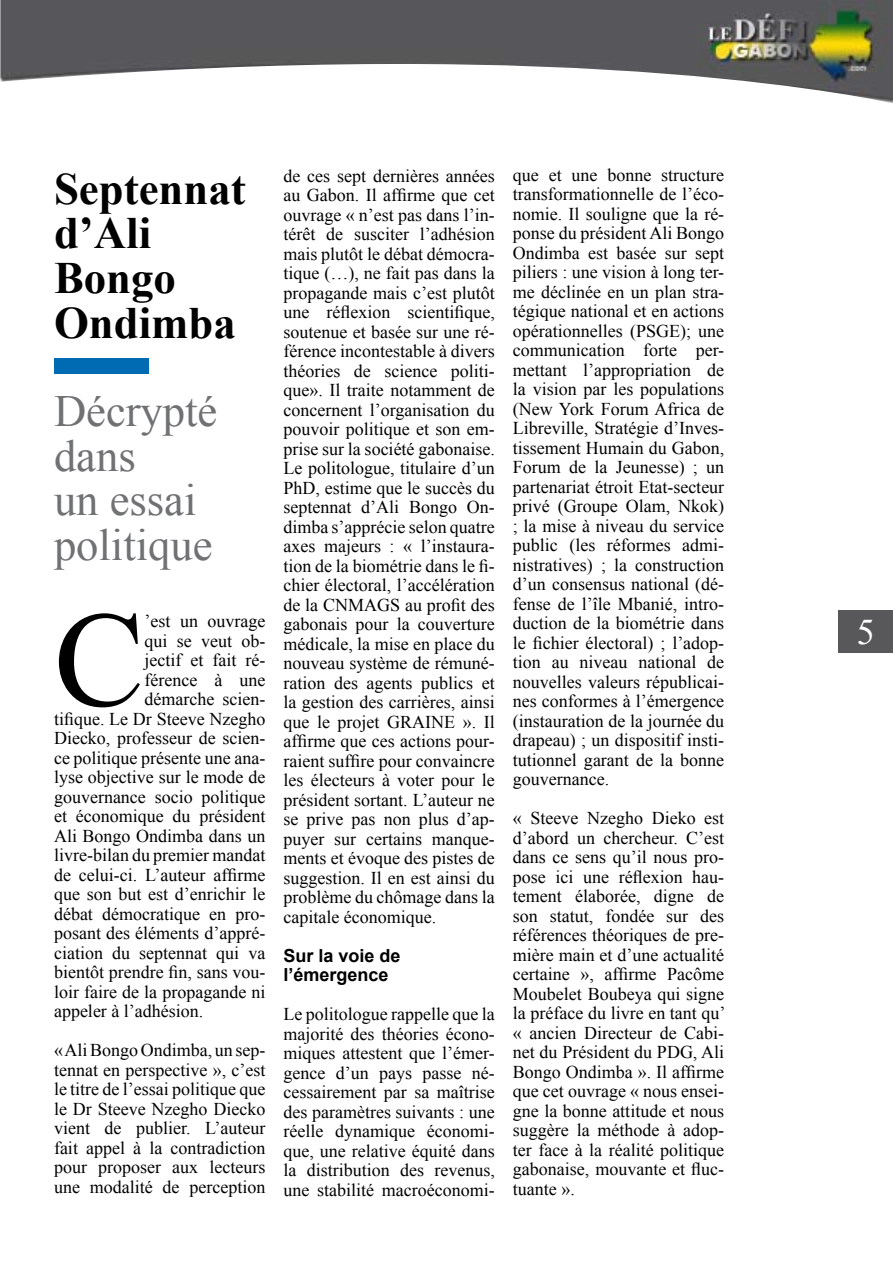
<style>
.page{position:relative;width:893px;height:1263px;background:#fff}
.page>*{position:absolute;margin:0;border:0;box-sizing:border-box;transform-origin:0 0}
.t1{font:135.75px "Times New Roman";color:#000}
.t2{font:700 44.85px/44.8px "Times New Roman";color:#000}
.t3{font:44.55px/44.5px "Times New Roman";color:#707173}
.t4{font:36px "Times New Roman";color:#fff}
.t5{font:18px/19.5px "Times New Roman";color:#000;text-align:justify}
.t6{font:700 18px/19.5px "Arial";color:#000}
</style>
<div class="page">
<div style="left:839px;top:610px;width:54px;height:43px;background:#58585a"></div>
<img style="left:0;top:0;width:893px;height:103px">
<div style="left:54px;top:358px;width:95px;height:15px;background:#006ab2"></div>
<h2 class="t2" style="left:54px;top:165px;width:193px">Septennat d’Ali<br>Bongo<br>Ondimba</h2>
<h3 class="t3" style="left:54px;top:387px;width:165px">Décrypté dans<br>un essai politique</h3>
<h1 class="t1" style="left:54px;top:564px;width:92px">C</h1>
<p class="t5" style="left:145px;top:611px;width:122px">’est un ouvrage</p>
<p class="t5" style="left:145px;top:630px;width:122px">qui se veut ob-</p>
<p class="t5" style="left:145px;top:650px;width:122px">jectif et fait ré-</p>
<p class="t5" style="left:145px;top:669px;width:122px">férence à une</p>
<p class="t5" style="left:145px;top:689px;width:122px">démarche scien-</p>
<p class="t5" style="left:54px;top:708px;width:213px">tifique. Le Dr Steeve Nzegho</p>
<p class="t5" style="left:54px;top:728px;width:213px">Diecko, professeur de scien-</p>
<p class="t5" style="left:54px;top:747px;width:213px">ce politique présente une ana-</p>
<p class="t5" style="left:54px;top:767px;width:213px">lyse objective sur le mode de</p>
<p class="t5" style="left:54px;top:786px;width:213px">gouvernance socio politique</p>
<p class="t5" style="left:54px;top:806px;width:213px">et économique du président</p>
<p class="t5" style="left:54px;top:825px;width:213px">Ali Bongo Ondimba dans un</p>
<p class="t5" style="left:54px;top:845px;width:213px">livre-bilan du premier mandat</p>
<p class="t5" style="left:54px;top:864px;width:213px">de celui-ci. L’auteur affirme</p>
<p class="t5" style="left:54px;top:884px;width:213px">que son but est d’enrichir le</p>
<p class="t5" style="left:54px;top:903px;width:213px">débat démocratique en pro-</p>
<p class="t5" style="left:54px;top:923px;width:213px">posant des éléments d’appré-</p>
<p class="t5" style="left:54px;top:942px;width:213px">ciation du septennat qui va</p>
<p class="t5" style="left:54px;top:962px;width:213px">bientôt prendre fin, sans vou-</p>
<p class="t5" style="left:54px;top:981px;width:213px">loir faire de la propagande ni</p>
<p class="t5" style="left:54px;top:1001px;width:151px">appeler à l’adhésion.</p>
<p class="t5" style="left:54px;top:1040px;width:213px">« Ali Bongo Ondimba, un sep&shy;tennat en perspective », c’est le titre de l’essai politique que le Dr Steeve Nzegho Diecko vient de publier. L’auteur fait appel à la contradiction pour proposer aux lecteurs une modalité de perception</p>
<p class="t5" style="left:283px;top:166px;width:213px">de ces sept dernières années au Gabon. Il affirme que cet ouvrage « n’est pas dans l’in&shy;térêt de susciter l’adhésion mais plutôt le débat démocra&shy;tique (…), ne fait pas dans la propagande mais c’est plutôt une réflexion scientifique, soutenue et basée sur une ré&shy;férence incontestable à divers théories de science politi&shy;que». Il traite notamment de concernent l’organisation du pouvoir politique et son em&shy;prise sur la société gabonaise.<br>Le politologue, titulaire d’un PhD, estime que le succès du septennat d’Ali Bongo On&shy;dimba s’apprécie selon quatre axes majeurs : « l’instaura&shy;tion de la biométrie dans le fi&shy;chier électoral, l’accélération de la CNMAGS au profit des gabonais pour la couverture médicale, la mise en place du nouveau système de rémuné&shy;ration des agents publics et la gestion des carrières, ainsi que le projet GRAINE ». Il affirme que ces actions pour&shy;raient suffire pour convaincre les électeurs à voter pour le président sortant. L’auteur ne se prive pas non plus d’ap&shy;puyer sur certains manque&shy;ments et évoque des pistes de suggestion. Il en est ainsi du problème du chômage dans la capitale économique.</p>
<p class="t6" style="left:283px;top:946px;width:119px">Sur la voie de l’émergence</p>
<p class="t5" style="left:283px;top:1004px;width:213px">Le politologue rappelle que la majorité des théories écono&shy;miques attestent que l’émer&shy;gence d’un pays passe né&shy;cessairement par sa maîtrise des paramètres suivants : une réelle dynamique économi&shy;que, une relative équité dans la distribution des revenus, une stabilité macroéconomi-</p>
<p class="t5" style="left:513px;top:164px;width:213px">que et une bonne structure transformationnelle de l’éco&shy;nomie. Il souligne que la ré&shy;ponse du président Ali Bongo Ondimba est basée sur sept piliers : une vision à long ter&shy;me déclinée en un plan stra&shy;tégique national et en actions opérationnelles (PSGE); une communication forte per&shy;mettant l’appropriation de la vision par les populations (New York Forum Africa de Libreville, Stratégie d’Inves&shy;tissement Humain du Gabon, Forum de la Jeunesse) ; un partenariat étroit Etat-secteur privé (Groupe Olam, Nkok) ; la mise à niveau du service public (les réformes admi&shy;nistratives) ; la construction d’un consensus national (dé&shy;fense de l’île Mbanié, intro&shy;duction de la biométrie dans le fichier électoral) ; l’adop&shy;tion au niveau national de nouvelles valeurs républicai&shy;nes conformes à l’émergence (instauration de la journée du drapeau) ; un dispositif insti&shy;tutionnel garant de la bonne gouvernance.</p>
<p class="t5" style="left:513px;top:808px;width:214px">« Steeve Nzegho Dieko est d’abord un chercheur. C’est dans ce sens qu’il nous pro&shy;pose ici une réflexion hau&shy;tement élaborée, digne de son statut, fondée sur des références théoriques de pre&shy;mière main et d’une actualité certaine », affirme Pacôme Moubelet Boubeya qui signe la préface du livre en tant qu’ « ancien Directeur de Cabi&shy;net du Président du PDG, Ali Bongo Ondimba ». Il affirme que cet ouvrage « nous ensei&shy;gne la bonne attitude et nous suggère la méthode à adop&shy;ter face à la réalité politique gabonaise, mouvante et fluc&shy;tuante ».</p>
<h3 class="t4" style="left:857px;top:606px;width:19px">5</h3>
</div>
